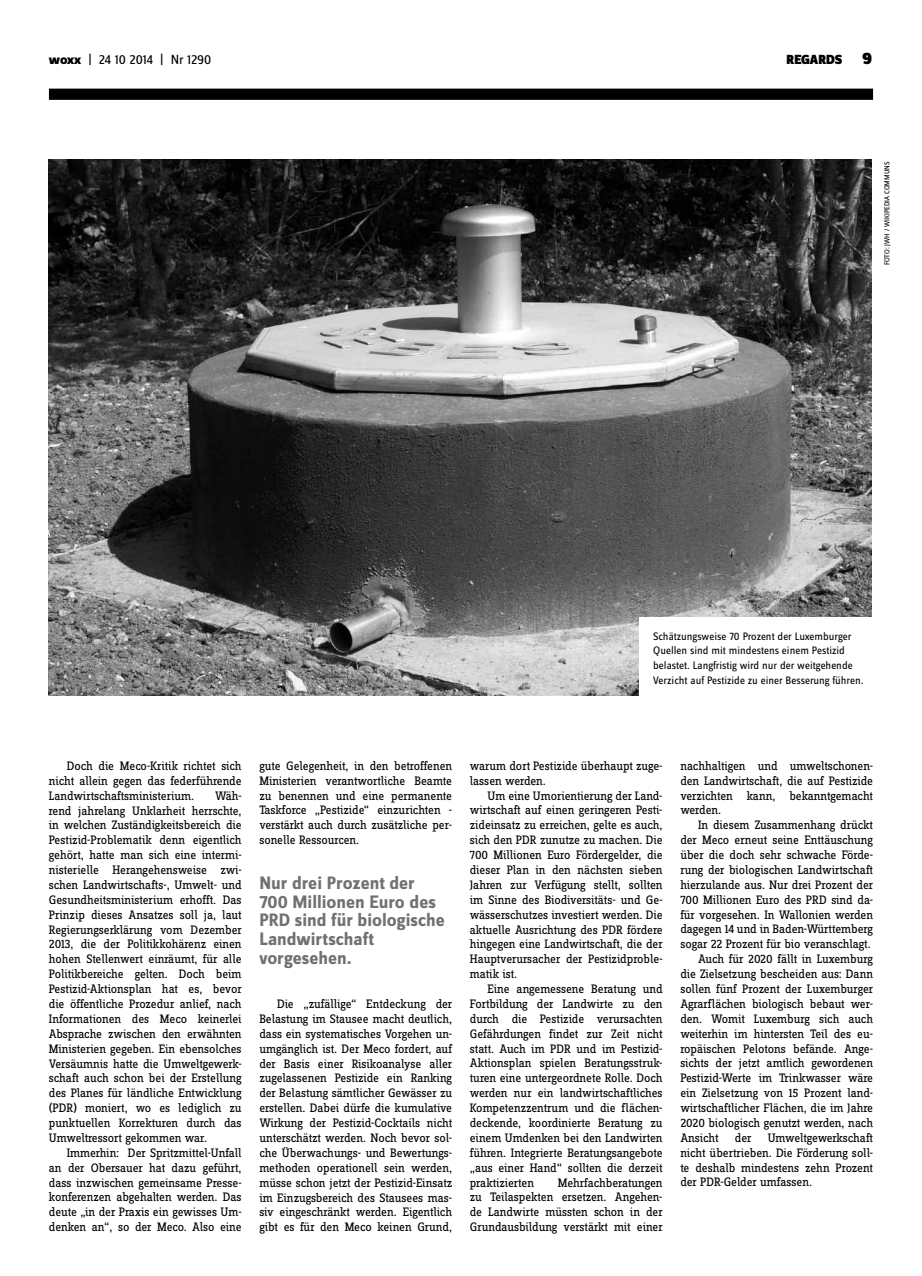
<style>
.page{position:relative;width:922px;height:1276px;background:#fff}
.page>*{position:absolute;margin:0;border:0;box-sizing:border-box;transform-origin:0 0}
.t1{font:700 18.75px/18.8px "Zine Sans Dis";color:#707172}
.t2{font:13.75px "Zine Sans Dis";letter-spacing:-.01em;color:#000}
.t3{font:900 13.75px "Zine Sans Dis";letter-spacing:-.01em;color:#000}
.t4{font:12.75px/14.9px "Zine Slab Dis";letter-spacing:-.01em;color:#000;text-align:justify}
.t5{font:11.25px/14.9px "Zine Sans Dis";color:#000}
.t6{font:7.5px "Zine Sans Dis";color:#000}
.s1{font-weight:800}
.s2{font-size:17.5px}
</style>
<div class="page">
<div style="left:49px;top:89px;width:823px;height:11px;background:#000"></div>
<img style="left:49px;top:159px;width:821px;height:536px">
<div style="left:639px;top:617px;width:240px;height:81px;background:#fff"></div>
<p class="t2" style="left:49px;top:53px;width:164px"><span class="s1">woxx</span> | 24 10 2014 | Nr 1290</p>
<p class="t3" style="left:786px;top:53px;width:87px">REGARDS <span class="s2">9</span></p>
<p class="t6" style="left:882px;top:265px;width:105px;rotate:-90deg">Foto: JwH / WIKIPEDIA COMMUNS</p>
<p class="t5" style="left:653px;top:629px;width:212px">Schätzungsweise 70 Prozent der Luxemburger Quellen sind mit mindestens einem Pestizid belastet. Langfristig wird nur der weitgehende Verzicht auf Pestizide zu einer Besserung führen.</p>
<p class="t4" style="left:49px;top:759px;width:194px;text-indent:18px">Doch die Meco-Kritik richtet sich nicht allein gegen das federführende Landwirtschaftsministerium.</p>
<p class="t4" style="left:49px;top:788px;width:194px;text-indent:166px">Wäh&shy;rend jahrelang Unklarheit herrschte, in welchen Zuständigkeitsbereich die Pestizid-Problematik denn eigentlich gehört, hatte man sich eine intermi&shy;nisterielle Herangehensweise zwi&shy;schen Landwirtschafts-, Umwelt- und Gesundheitsministerium erhofft. Das Prinzip dieses Ansatzes soll ja, laut Regierungserklärung vom Dezember 2013, die der Politikkohärenz einen hohen Stellenwert einräumt, für alle Politikbereiche gelten. Doch beim Pestizid-Aktionsplan hat es, bevor die öffentliche Prozedur anlief, nach Informationen des Meco keinerlei Absprache zwischen den erwähnten Ministerien gegeben. Ein ebensolches Versäumnis hatte die Umweltgewerk&shy;schaft auch schon bei der Erstellung des Planes für ländliche Entwicklung (PDR) moniert, wo es lediglich zu punktuellen Korrekturen durch das Umweltressort gekommen war.</p>
<p class="t4" style="left:49px;top:1146px;width:194px;text-indent:18px">Immerhin: Der Spritzmittel-Unfall an der Obersauer hat dazu geführt, dass inzwischen gemeinsame Presse&shy;konferenzen abgehalten werden. Das deute „in der Praxis ein gewisses Um&shy;denken an“, so der Meco. Also eine</p>
<p class="t4" style="left:259px;top:759px;width:194px">gute Gelegenheit, in den betroffenen Ministerien verantwortliche Beamte zu benennen und eine permanente Taskforce „Pestizide“ einzurichten - verstärkt auch durch zusätzliche per&shy;sonelle Ressourcen.</p>
<h1 class="t1" style="left:259px;top:874px;width:187px">Nur drei Prozent der<br>700 Millionen Euro des<br>PRD sind für biologische<br>Landwirtschaft vorgesehen.</h1>
<p class="t4" style="left:259px;top:997px;width:194px;text-indent:18px">Die „zufällige“ Entdeckung der Belastung im Stausee macht deutlich, dass ein systematisches Vorgehen un&shy;umgänglich ist. Der Meco fordert, auf der Basis einer Risikoanalyse aller zugelassenen Pestizide ein Ranking der Belastung sämtlicher Gewässer zu erstellen. Dabei dürfe die kumulative Wirkung der Pestizid-Cocktails nicht unterschätzt werden. Noch bevor sol&shy;che Überwachungs- und Bewertungs&shy;methoden operationell sein werden, müsse schon jetzt der Pestizid-Einsatz im Einzugsbereich des Stausees mas&shy;siv eingeschränkt werden. Eigentlich gibt es für den Meco keinen Grund,</p>
<p class="t4" style="left:469px;top:759px;width:194px">warum dort Pestizide überhaupt zuge&shy;lassen werden.</p>
<p class="t4" style="left:469px;top:788px;width:194px;text-indent:18px">Um eine Umorientierung der Land&shy;wirtschaft auf einen geringeren Pesti&shy;zideinsatz zu erreichen, gelte es auch, sich den PDR zunutze zu machen. Die 700 Millionen Euro Fördergelder, die dieser Plan in den nächsten sieben Jahren zur Verfügung stellt, sollten im Sinne des Biodiversitäts- und Ge&shy;wässerschutzes investiert werden. Die aktuelle Ausrichtung des PDR fördere hingegen eine Landwirtschaft, die der Hauptverursacher der Pestizidproble&shy;matik ist.</p>
<p class="t4" style="left:469px;top:982px;width:194px;text-indent:18px">Eine angemessene Beratung und Fortbildung der Landwirte zu den durch die Pestizide verursachten Gefährdungen findet zur Zeit nicht statt. Auch im PDR und im Pestizid-Aktionsplan spielen Beratungsstruk&shy;turen eine untergeordnete Rolle. Doch werden nur ein landwirtschaftliches Kompetenzzentrum und die flächen&shy;deckende, koordinierte Beratung zu einem Umdenken bei den Landwirten führen. Integrierte Beratungsangebote „aus einer Hand“ sollten die derzeit praktizierten</p>
<p class="t4" style="left:469px;top:1175px;width:194px;text-indent:88px">Mehrfachberatungen zu Teilaspekten ersetzen. Angehen&shy;de Landwirte müssten schon in der Grundausbildung verstärkt mit einer</p>
<p class="t4" style="left:680px;top:759px;width:194px">nachhaltigen und umweltschonen&shy;den Landwirtschaft, die auf Pestizide verzichten kann, bekanntgemacht werden.</p>
<p class="t4" style="left:698px;top:818px;width:176px">In diesem Zusammenhang drückt</p>
<p class="t4" style="left:680px;top:833px;width:194px">der Meco erneut seine Enttäuschung</p>
<p class="t4" style="left:680px;top:848px;width:194px">über die doch sehr schwache Förde-</p>
<p class="t4" style="left:680px;top:863px;width:194px">rung der biologischen Landwirtschaft</p>
<p class="t4" style="left:680px;top:878px;width:194px">hierzulande aus. Nur drei Prozent der</p>
<p class="t4" style="left:680px;top:893px;width:194px">700 Millionen Euro des PRD sind da-</p>
<p class="t4" style="left:680px;top:907px;width:194px">für vorgesehen. In Wallonien werden</p>
<p class="t4" style="left:680px;top:922px;width:194px">dagegen 14 und in Baden-Württemberg</p>
<p class="t4" style="left:680px;top:937px;width:192px">sogar 22 Prozent für bio veranschlagt.</p>
<p class="t4" style="left:698px;top:952px;width:176px">Auch für 2020 fällt in Luxemburg</p>
<p class="t4" style="left:680px;top:967px;width:194px">die Zielsetzung bescheiden aus: Dann</p>
<p class="t4" style="left:680px;top:982px;width:194px">sollen fünf Prozent der Luxemburger</p>
<p class="t4" style="left:680px;top:997px;width:194px">Agrarflächen biologisch bebaut wer-</p>
<p class="t4" style="left:680px;top:1012px;width:194px">den. Womit Luxemburg sich auch</p>
<p class="t4" style="left:680px;top:1026px;width:194px">weiterhin im hintersten Teil des eu-</p>
<p class="t4" style="left:680px;top:1041px;width:194px">ropäischen Pelotons befände. Ange-</p>
<p class="t4" style="left:680px;top:1056px;width:194px">sichts der jetzt amtlich gewordenen</p>
<p class="t4" style="left:680px;top:1071px;width:194px">Pestizid-Werte im Trinkwasser wäre</p>
<p class="t4" style="left:680px;top:1086px;width:194px">ein Zielsetzung von 15 Prozent land-</p>
<p class="t4" style="left:680px;top:1101px;width:194px">wirtschaftlicher Flächen, die im Jahre</p>
<p class="t4" style="left:680px;top:1116px;width:194px">2020 biologisch genutzt werden, nach</p>
<p class="t4" style="left:680px;top:1131px;width:40px">Ansicht</p>
<p class="t4" style="left:734px;top:1131px;width:18px">der</p>
<p class="t4" style="left:680px;top:1131px;width:194px;text-indent:87px">Umweltgewerkschaft nicht übertrieben. Die Förderung soll&shy;te deshalb mindestens zehn Prozent der PDR-Gelder umfassen.</p>
</div>
